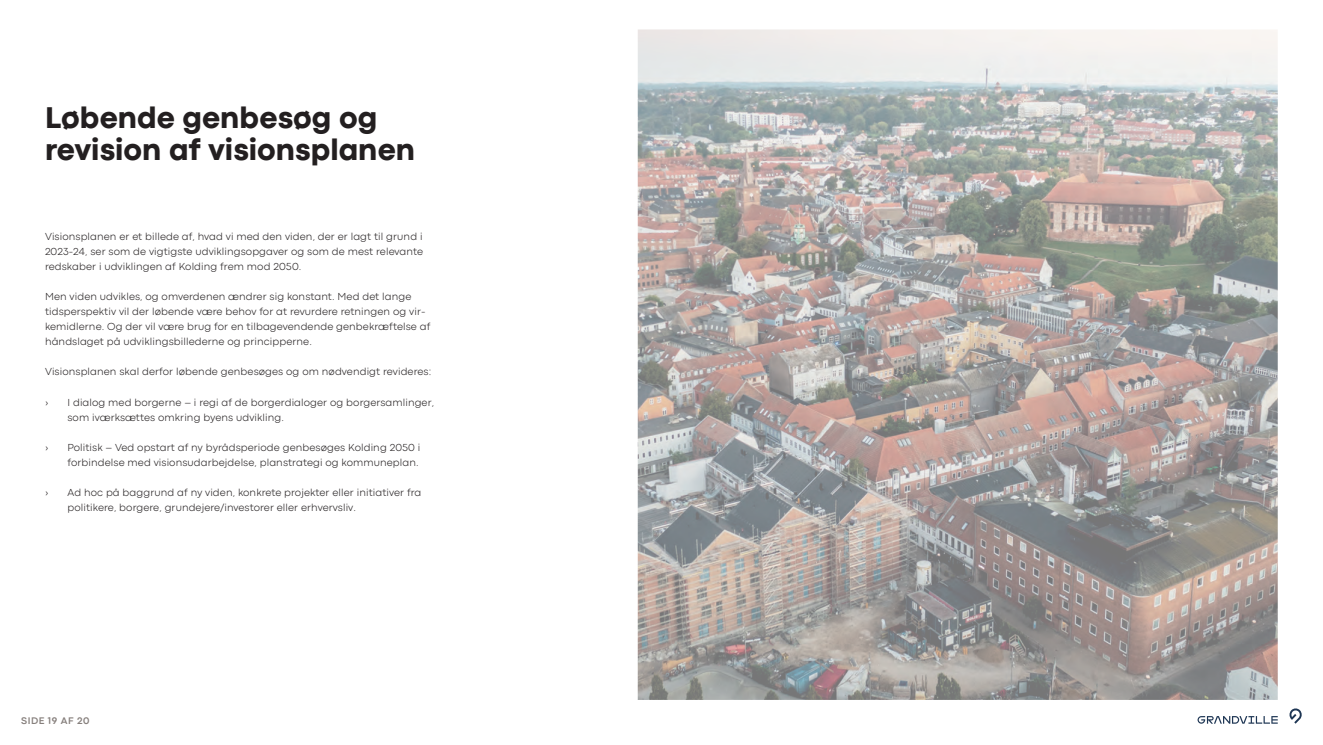
<style>
.page{position:relative;width:1323px;height:745px;background:#fff}
.page>*{position:absolute;margin:0;border:0;box-sizing:border-box;transform-origin:0 0}
.t1{font:800 31.25px/31.2px "Codec Pro";color:#231f20}
.t2{font:300 10.62px/15px "Codec Pro";letter-spacing:.01em;color:#231f20}
.t3{font:700 10px "Codec Pro";letter-spacing:.05em;color:#867f7c}
</style>
<div class="page">
<svg style="left:1197px;top:716px;width:81px;height:7px"></svg>
<svg style="left:1289px;top:708px;width:13px;height:15px"></svg>
<img style="left:638px;top:29px;width:640px;height:670px">
<h1 class="t1" style="left:45px;top:102px;width:372px">Løbende genbesøg og revision af visionsplanen</h1>
<p class="t2" style="left:45px;top:229px;width:380px;text-align:justify">Visionsplanen er et billede af, hvad vi med den viden, der er lagt til grund i 2023-24, ser som de vigtigste udviklingsopgaver og som de mest relevante redskaber i udviklingen af Kolding frem mod 2050.</p>
<p class="t2" style="left:45px;top:289px;width:387px">Men viden udvikles, og omverdenen ændrer sig konstant. Med det lange tidsperspektiv vil der løbende være behov for at revurdere retningen og vir&shy;kemidlerne. Og der vil være brug for en tilbagevendende genbekræftelse af håndslaget på udviklingsbillederne og principperne.</p>
<p class="t2" style="left:45px;top:364px;width:388px">Visionsplanen skal derfor løbende genbesøges og om nødvendigt revideres:</p>
<p class="t2" style="left:45px;top:394px;width:5px">›</p>
<p class="t2" style="left:68px;top:394px;width:368px">I dialog med borgerne – i regi af de borgerdialoger og borgersamlinger, som iværksættes omkring byens udvikling.</p>
<p class="t2" style="left:45px;top:439px;width:5px">›</p>
<p class="t2" style="left:68px;top:439px;width:354px">Politisk – Ved opstart af ny byrådsperiode genbesøges Kolding 2050 i forbindelse med visionsudarbejdelse, planstrategi og kommuneplan.</p>
<p class="t2" style="left:45px;top:484px;width:5px">›</p>
<p class="t2" style="left:68px;top:484px;width:355px">Ad hoc på baggrund af ny viden, konkrete projekter eller initiativer fra politikere, borgere, grundejere/investorer eller erhvervsliv.</p>
<p class="t3" style="left:21px;top:714px;width:70px">SIDE 19 AF 20</p>
</div>
